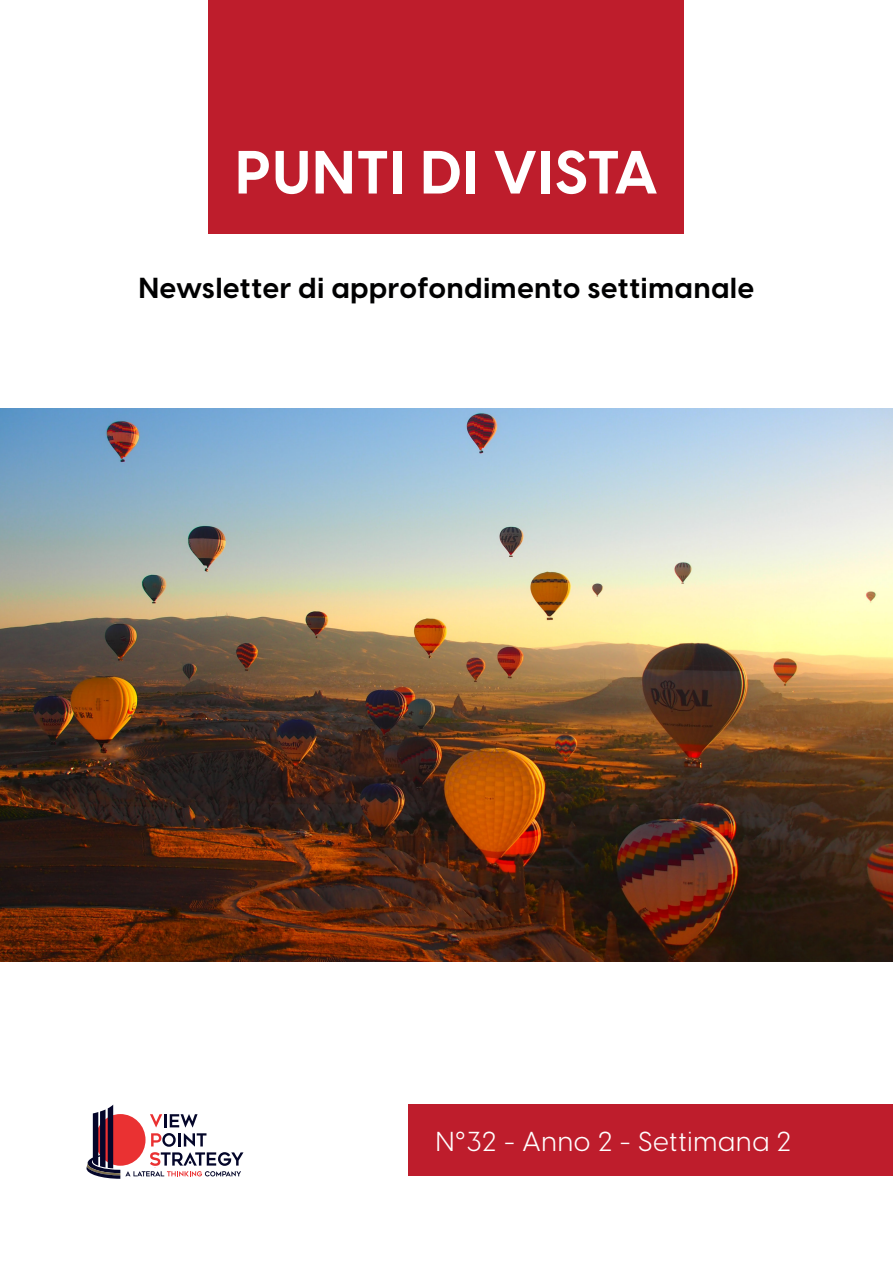
<style>
.page{position:relative;width:893px;height:1263px;background:#fff}
.page>*{position:absolute;margin:0;border:0;box-sizing:border-box;transform-origin:0 0}
.Titolo_copertina{font:700 60px "Visby CF";letter-spacing:.03em;color:#fff}
.Titolo_copertina-2{font:700 28.5px "Visby CF";letter-spacing:.03em;color:#000001}
.titolo{font:27px "Visby CF";letter-spacing:.03em;color:#fff}
</style>
<div class="page">
<div style="left:208px;top:0;width:476px;height:234px;background:#be1d2c"></div>
<div style="left:408px;top:1104px;width:485px;height:72px;background:#be1d2c"></div>
<svg style="left:86px;top:1104px;width:157px;height:75px"></svg>
<img style="left:0;top:408px;width:893px;height:554px">
<p class="Titolo_copertina" style="left:235px;top:134px;width:423px">PUNTI DI VISTA</p>
<p class="Titolo_copertina-2" style="left:139px;top:270px;width:617px">Newsletter di approfondimento settimanale</p>
<p class="titolo" style="left:436px;top:1125px;width:357px">N°32 - Anno 2 - Settimana 2</p>
</div>
